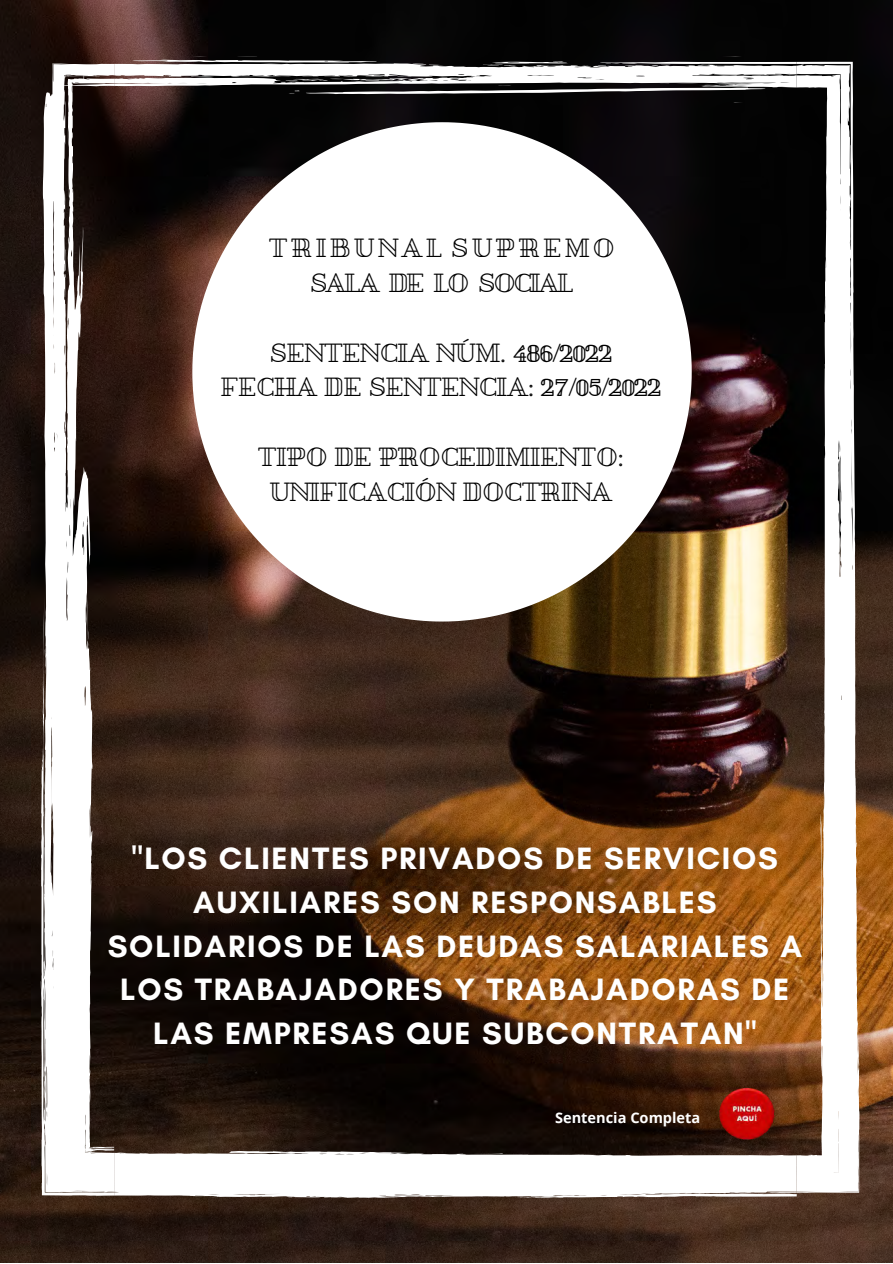
<style>
.page{position:relative;width:893px;height:1264px;background:#fff}
.page>*{position:absolute;margin:0;border:0;box-sizing:border-box;transform-origin:0 0}
.t1{font:700 31.5px/43.8px "Glacial Indifference";letter-spacing:.055em;color:#fff;text-align:center}
.t2{font:25.5px/34.8px "Pirou";letter-spacing:-.04em;color:#000;text-align:center}
.t3{font:25.5px/34.8px "Pirou";letter-spacing:-.105em;color:#000;text-align:center}
.t4{font:700 14.55px "Open Sans";color:#fff}
</style>
<div class="page">
<img style="left:0;top:0;width:892px;height:1262px">
<svg style="left:731px;top:102px;width:21px;height:1px"></svg>
<svg style="left:114px;top:56px;width:682px;height:38px"></svg>
<svg style="left:114px;top:1150px;width:682px;height:47px"></svg>
<svg style="left:796px;top:62px;width:63px;height:1130px"></svg>
<svg style="left:41px;top:63px;width:73px;height:1132px"></svg>
<svg style="left:192px;top:122px;width:499px;height:499px"></svg>
<img style="left:717px;top:1085px;width:58px;height:59px">
<p class="t3" style="left:268px;top:231px;width:348px">T R I B U N A L S U P R E M O<br>SALA DE LO SOCIAL</p>
<p class="t2" style="left:220px;top:336px;width:442px">SENTENCIA NÚM. 486/2022<br>FECHA DE SENTENCIA: 27/05/2022</p>
<p class="t2" style="left:257px;top:440px;width:368px">TIPO DE PROCEDIMIENTO:<br>UNIFICACIÓN DOCTRINA</p>
<p class="t1" style="left:108px;top:835px;width:695px">"LOS CLIENTES PRIVADOS DE SERVICIOS AUXILIARES SON RESPONSABLES SOLIDARIOS DE LAS DEUDAS SALARIALES A LOS TRABAJADORES Y TRABAJADORAS DE LAS EMPRESAS QUE SUBCONTRATAN"</p>
<p class="t4" style="left:555px;top:1107px;width:147px">Sentencia Completa</p>
</div>
